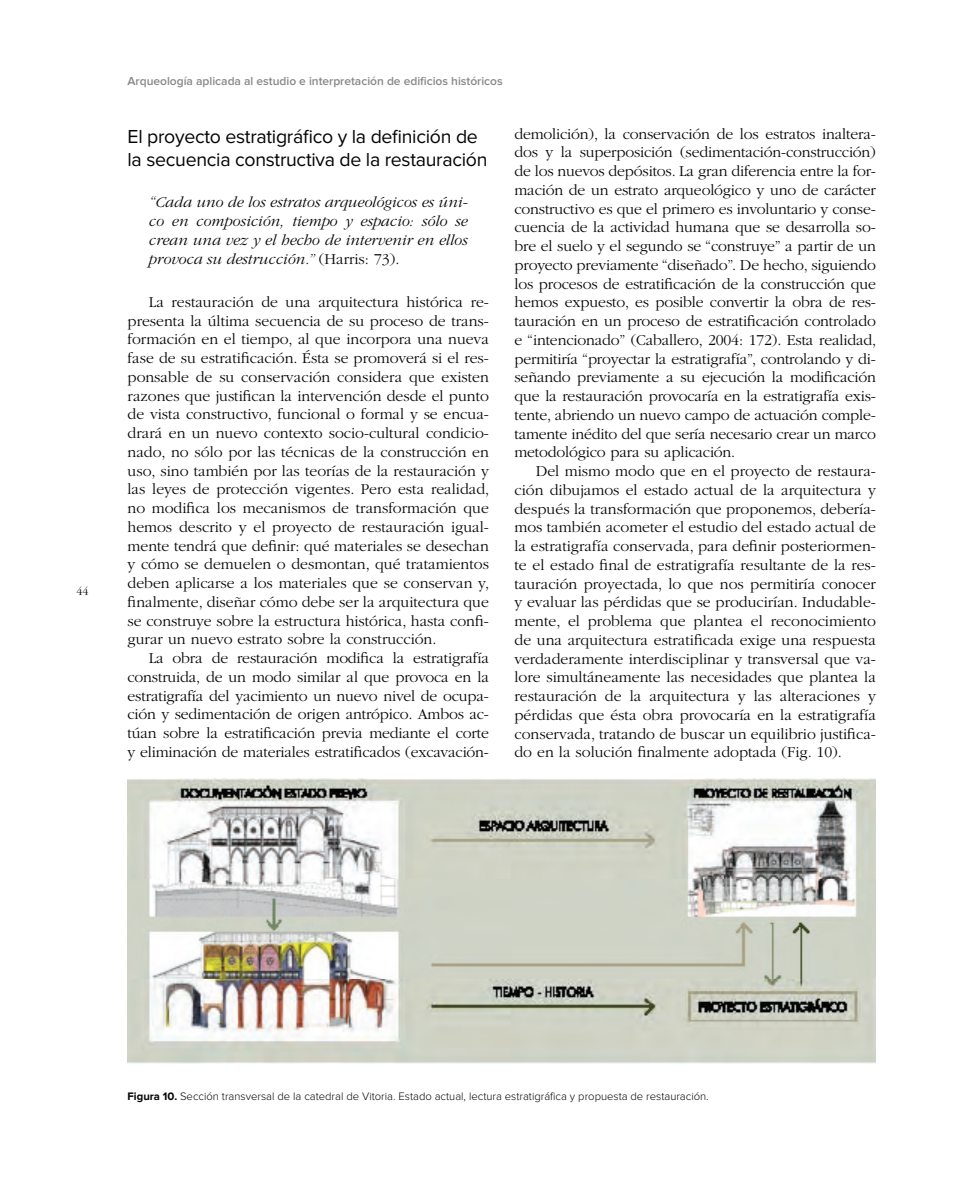
<style>
.page{position:relative;width:978px;height:1191px;background:#fff}
.page>*{position:absolute;margin:0;border:0;box-sizing:border-box;transform-origin:0 0}
.t1{font:19.5px/22.5px "Proxima Nova";letter-spacing:-.015em;color:#040503}
.t2{font:300 15.75px/18.8px "ITC Garamond Std";letter-spacing:-.005em;color:#040503;text-align:justify}
.t3{font:italic 300 15.75px/18.8px "ITC Garamond Std";color:#040503;text-align:justify}
.t4{font:600 12px "Proxima Nova";color:#87888a}
.t5{font:300 12px "ITC Garamond Std";color:#040503}
.t6{font:300 11.25px "Proxima Nova";color:#040503}
.s1{font-style:normal}
.s2{font-weight:700}
</style>
<div class="page">
<img style="left:128px;top:778px;width:748px;height:285px">
<p class="t5" style="left:77px;top:587px;width:13px">44</p>
<p class="t4" style="left:128px;top:77px;width:377px">Arqueología aplicada al estudio e interpretación de edificios históricos</p>
<p class="t1" style="left:128px;top:127px;width:361px">El proyecto estratigráfico y la definición de la secuencia constructiva de la restauración</p>
<p class="t3" style="left:149px;top:194px;width:320px">“Cada uno de los estratos arqueológicos es úni&shy;co en composición, tiempo y espacio: sólo se crean una vez y el hecho de intervenir en ellos provoca su destrucción.” <span class="s1">(Harris: 73).</span></p>
<p class="t2" style="left:128px;top:294px;width:363px;text-indent:21px">La restauración de una arquitectura histórica re&shy;presenta la última secuencia de su proceso de trans&shy;formación en el tiempo, al que incorpora una nueva fase de su estratificación. Ésta se promoverá si el res&shy;ponsable de su conservación considera que existen razones que justifican la intervención desde el punto de vista constructivo, funcional o formal y se encua&shy;drará en un nuevo contexto socio-cultural condicio&shy;nado, no sólo por las técnicas de la construcción en uso, sino también por las teorías de la restauración y las leyes de protección vigentes. Pero esta realidad, no modifica los mecanismos de transformación que hemos descrito y el proyecto de restauración igual&shy;mente tendrá que definir: qué materiales se desechan y cómo se demuelen o desmontan, qué tratamientos deben aplicarse a los materiales que se conservan y, finalmente, diseñar cómo debe ser la arquitectura que se construye sobre la estructura histórica, hasta confi&shy;gurar un nuevo estrato sobre la construcción.</p>
<p class="t2" style="left:128px;top:650px;width:363px;text-indent:21px">La obra de restauración modifica la estratigrafía construida, de un modo similar al que provoca en la estratigrafía del yacimiento un nuevo nivel de ocupa&shy;ción y sedimentación de origen antrópico. Ambos ac&shy;túan sobre la estratificación previa mediante el corte y eliminación de materiales estratificados (excavación-</p>
<p class="t2" style="left:514px;top:125px;width:363px">demolición), la conservación de los estratos inaltera&shy;dos y la superposición (sedimentación-construcción) de los nuevos depósitos. La gran diferencia entre la for&shy;mación de un estrato arqueológico y uno de carácter constructivo es que el primero es involuntario y conse&shy;cuencia de la actividad humana que se desarrolla so&shy;bre el suelo y el segundo se “construye” a partir de un proyecto previamente “diseñado”. De hecho, siguiendo los procesos de estratificación de la construcción que hemos expuesto, es posible convertir la obra de res&shy;tauración en un proceso de estratificación controlado e “intencionado” (Caballero, 2004: 172). Esta realidad, permitiría “proyectar la estratigrafía”, controlando y di&shy;señando previamente a su ejecución la modificación que la restauración provocaría en la estratigrafía exis&shy;tente, abriendo un nuevo campo de actuación comple&shy;tamente inédito del que sería necesario crear un marco metodológico para su aplicación.</p>
<p class="t2" style="left:514px;top:463px;width:363px;text-indent:21px">Del mismo modo que en el proyecto de restaura&shy;ción dibujamos el estado actual de la arquitectura y después la transformación que proponemos, debería&shy;mos también acometer el estudio del estado actual de la estratigrafía conservada, para definir posteriormen&shy;te el estado final de estratigrafía resultante de la res&shy;tauración proyectada, lo que nos permitiría conocer y evaluar las pérdidas que se producirían. Indudable&shy;mente, el problema que plantea el reconocimiento de una arquitectura estratificada exige una respuesta verdaderamente interdisciplinar y transversal que va&shy;lore simultáneamente las necesidades que plantea la restauración de la arquitectura y las alteraciones y pérdidas que ésta obra provocaría en la estratigrafía conservada, tratando de buscar un equilibrio justifica&shy;do en la solución finalmente adoptada (Fig. 10).</p>
<p class="t6" style="left:128px;top:1092px;width:583px"><span class="s2">Figura 10.</span> Sección transversal de la catedral de Vitoria. Estado actual, lectura estratigráfica y propuesta de restauración.</p>
</div>
